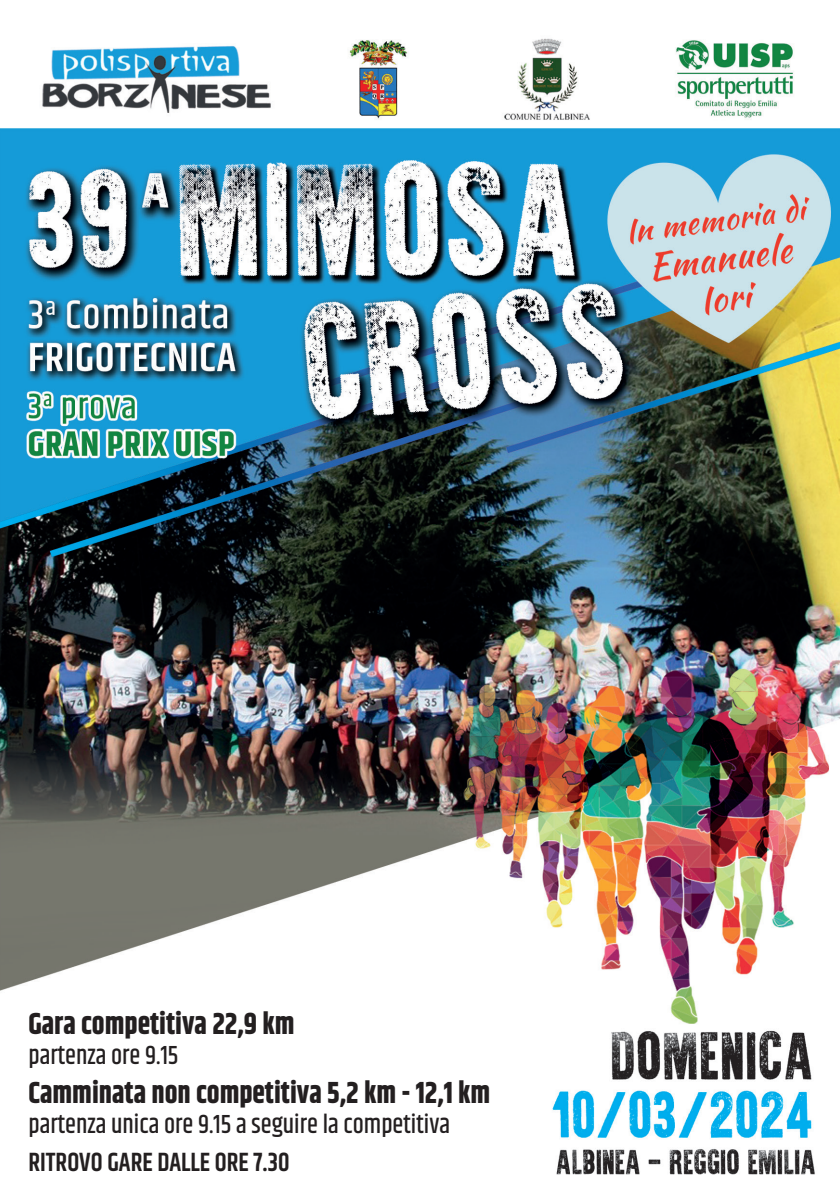
<style>
.page{position:relative;width:840px;height:1191px;background:#fff}
.page>*{position:absolute;margin:0;border:0;box-sizing:border-box;transform-origin:0 0}
.t1{font:700 30.4px "Khand";color:#231f20;scale:.94 1}
.t2{font:500 26.6px "Khand";color:#231f20;scale:.94 1}
.t3{font:600 26.6px "Khand";color:#231f20;scale:.94 1}
</style>
<div class="page">
<img style="left:0;top:38px;width:839px;height:1137px">
<p class="t1" style="left:28px;top:1002px;width:284px">Gara competitiva 22,9 km</p>
<p class="t2" style="left:28px;top:1039px;width:161px">partenza ore 9.15</p>
<p class="t1" style="left:28px;top:1070px;width:492px">Camminata non competitiva 5,2 km - 12,1 km</p>
<p class="t2" style="left:28px;top:1107px;width:450px">partenza unica ore 9.15 a seguire la competitiva</p>
<p class="t3" style="left:28px;top:1144px;width:279px">RITROVO GARE DALLE ORE 7.30</p>
</div>
